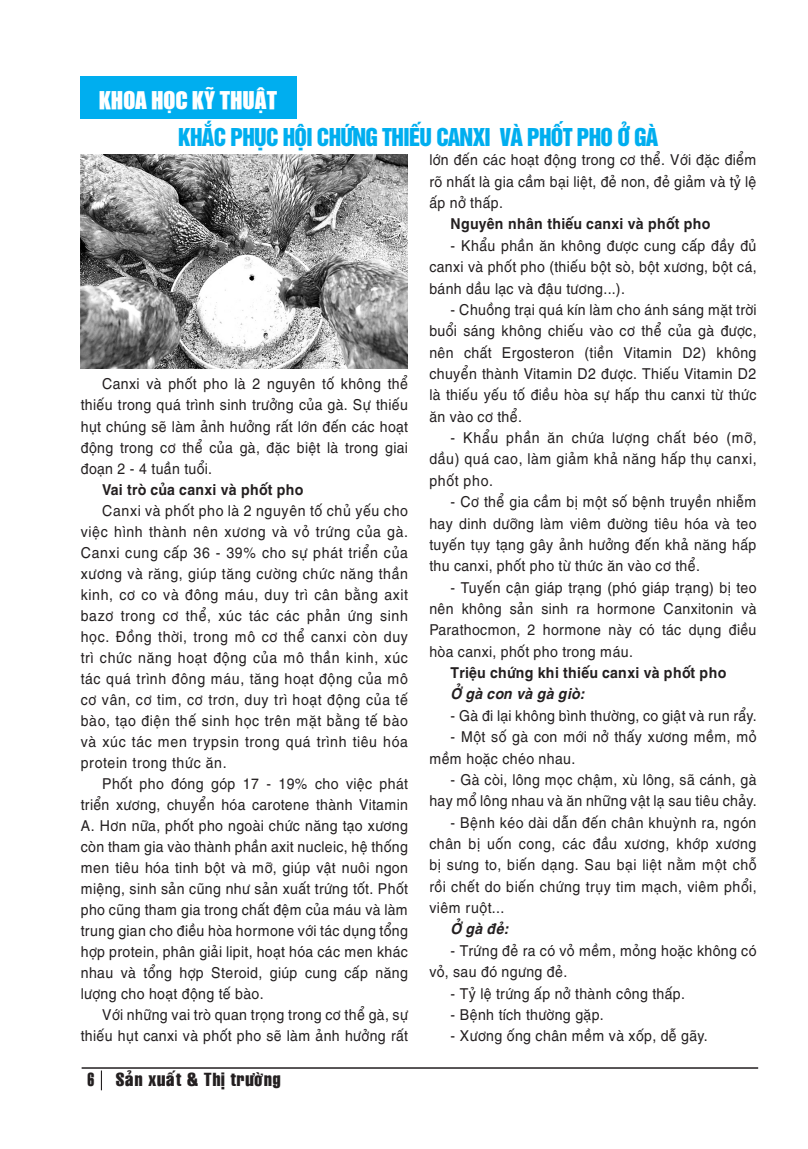
<style>
.page{position:relative;width:808px;height:1149px;background:#fff}
.page>*{position:absolute;margin:0;border:0;box-sizing:border-box;transform-origin:0 0}
.t1{font:22.5px "UTM Helvet Ins";letter-spacing:-.03em;color:#00aeef}
.t2{font:22.5px "HP Impact Bold";color:#fff}
.t3{font:18px "VNI Swiss Condense Bold";color:#231f20}
.t4{font:15px/21px "UTM Helve";color:#231f20;text-align:justify;scale:.94 1}
.t5{font:700 15px "UTM Helve";color:#231f20;scale:.94 1}
.t6{font:italic 700 15px "UTM Helve";color:#231f20;scale:.94 1}
.s1{font-family:"VNI Swiss Condense"}
</style>
<div class="page">
<hr style="left:82px;top:1066px;width:676px;height:2px;background:#231f20">
<svg style="left:101px;top:1070px;width:1px;height:19px"></svg>
<div style="left:80px;top:77px;width:216px;height:42px;background:#00aeef"></div>
<img style="left:81px;top:154px;width:327px;height:214px">
<p class="t2" style="left:99px;top:83px;width:180px">KHOA HOÏC KYÕTHUAÄT</p>
<p class="t1" style="left:178px;top:118px;width:482px">KHẮC PHỤC HỘI CHỨNG THIẾU CANXI VÀ PHỐT PHO Ở GÀ</p>
<p class="t4" style="left:429px;top:148px;width:350px">lớn đến các hoạt động trong cơ thể. Với đặc điểm rõ nhất là gia cầm bại liệt, đẻ non, đẻ giảm và tỷ lệ ấp nở thấp.</p>
<p class="t5" style="left:451px;top:211px;width:278px">Nguyên nhân thiếu canxi và phốt pho</p>
<p class="t4" style="left:429px;top:233px;width:350px;text-indent:21px">- Khẩu phần ăn không được cung cấp đầy đủ canxi và phốt pho (thiếu bột sò, bột xương, bột cá, bánh dầu lạc và đậu tương...).</p>
<p class="t4" style="left:429px;top:297px;width:350px;text-indent:21px">- Chuồng trại quá kín làm cho ánh sáng mặt trời buổi sáng không chiếu vào cơ thể của gà được, nên chất Ergosteron (tiền Vitamin D2) không chuyển thành Vitamin D2 được. Thiếu Vitamin D2 là thiếu yếu tố điều hòa sự hấp thu canxi từ thức ăn vào cơ thể.</p>
<p class="t4" style="left:429px;top:425px;width:350px;text-indent:21px">- Khẩu phần ăn chứa lượng chất béo (mỡ, dầu) quá cao, làm giảm khả năng hấp thụ canxi, phốt pho.</p>
<p class="t4" style="left:429px;top:489px;width:350px;text-indent:21px">- Cơ thể gia cầm bị một số bệnh truyền nhiễm hay dinh dưỡng làm viêm đường tiêu hóa và teo tuyến tụy tạng gây ảnh hưởng đến khả năng hấp thu canxi, phốt pho từ thức ăn vào cơ thể.</p>
<p class="t4" style="left:429px;top:575px;width:350px;text-indent:21px">- Tuyến cận giáp trạng (phó giáp trạng) bị teo nên không sản sinh ra hormone Canxitonin và Parathocmon, 2 hormone này có tác dụng điều hòa canxi, phốt pho trong máu.</p>
<p class="t5" style="left:451px;top:660px;width:295px">Triệu chứng khi thiếu canxi và phốt pho</p>
<p class="t6" style="left:451px;top:681px;width:144px">Ở gà con và gà giò:</p>
<p class="t4" style="left:451px;top:703px;width:327px">- Gà đi lại không bình thường, co giật và run rẩy.</p>
<p class="t4" style="left:429px;top:724px;width:350px;text-indent:21px">- Một số gà con mới nở thấy xương mềm, mỏ mềm hoặc chéo nhau.</p>
<p class="t4" style="left:429px;top:767px;width:350px;text-align:right">- Gà còi, lông mọc chậm, xù lông, sã cánh, gà hay mổ lông nhau và ăn những vật lạ sau tiêu chảy.</p>
<p class="t4" style="left:429px;top:809px;width:350px;text-indent:21px">- Bệnh kéo dài dẫn đến chân khuỳnh ra, ngón chân bị uốn cong, các đầu xương, khớp xương bị sưng to, biến dạng. Sau bại liệt nằm một chỗ rồi chết do biến chứng trụy tim mạch, viêm phổi, viêm ruột...</p>
<p class="t6" style="left:451px;top:916px;width:63px">Ở gà đẻ:</p>
<p class="t4" style="left:429px;top:937px;width:350px;text-indent:21px">- Trứng đẻ ra có vỏ mềm, mỏng hoặc không có vỏ, sau đó ngưng đẻ.</p>
<p class="t4" style="left:451px;top:980px;width:251px">- Tỷ lệ trứng ấp nở thành công thấp.</p>
<p class="t4" style="left:451px;top:1002px;width:165px">- Bệnh tích thường gặp.</p>
<p class="t4" style="left:451px;top:1023px;width:275px">- Xương ống chân mềm và xốp, dễ gãy.</p>
<p class="t4" style="left:81px;top:372px;width:350px;text-indent:21px">Canxi và phốt pho là 2 nguyên tố không thể thiếu trong quá trình sinh trưởng của gà. Sự thiếu hụt chúng sẽ làm ảnh hưởng rất lớn đến các hoạt động trong cơ thể của gà, đặc biệt là trong giai đoạn 2 - 4 tuần tuổi.</p>
<p class="t5" style="left:102px;top:476px;width:216px">Vai trò của canxi và phốt pho</p>
<p class="t4" style="left:81px;top:498px;width:350px;text-indent:21px">Canxi và phốt pho là 2 nguyên tố chủ yếu cho việc hình thành nên xương và vỏ trứng của gà.<br>Canxi cung cấp 36 - 39% cho sự phát triển của xương và răng, giúp tăng cường chức năng thần kinh, cơ co và đông máu, duy trì cân bằng axit bazơ trong cơ thể, xúc tác các phản ứng sinh học. Đồng thời, trong mô cơ thể canxi còn duy trì chức năng hoạt động của mô thần kinh, xúc tác quá trình đông máu, tăng hoạt động của mô cơ vân, cơ tim, cơ trơn, duy trì hoạt động của tế bào, tạo điện thế sinh học trên mặt bằng tế bào và xúc tác men trypsin trong quá trình tiêu hóa protein trong thức ăn.</p>
<p class="t4" style="left:81px;top:771px;width:350px;text-indent:21px">Phốt pho đóng góp 17 - 19% cho việc phát triển xương, chuyển hóa carotene thành Vitamin A. Hơn nữa, phốt pho ngoài chức năng tạo xương còn tham gia vào thành phần axit nucleic, hệ thống men tiêu hóa tinh bột và mỡ, giúp vật nuôi ngon miệng, sinh sản cũng như sản xuất trứng tốt. Phốt pho cũng tham gia trong chất đệm của máu và làm trung gian cho điều hòa hormone với tác dụng tổng hợp protein, phân giải lipit, hoạt hóa các men khác nhau và tổng hợp Steroid, giúp cung cấp năng lượng cho hoạt động tế bào.</p>
<p class="t4" style="left:81px;top:1002px;width:350px;text-align:right">Với những vai trò quan trọng trong cơ thể gà, sự thiếu hụt canxi và phốt pho sẽ làm ảnh hưởng rất</p>
<p class="t3" style="left:87px;top:1065px;width:195px"><span class="s1">6</span> Saûn xuaát &amp; Thò tröôøng</p>
</div>
